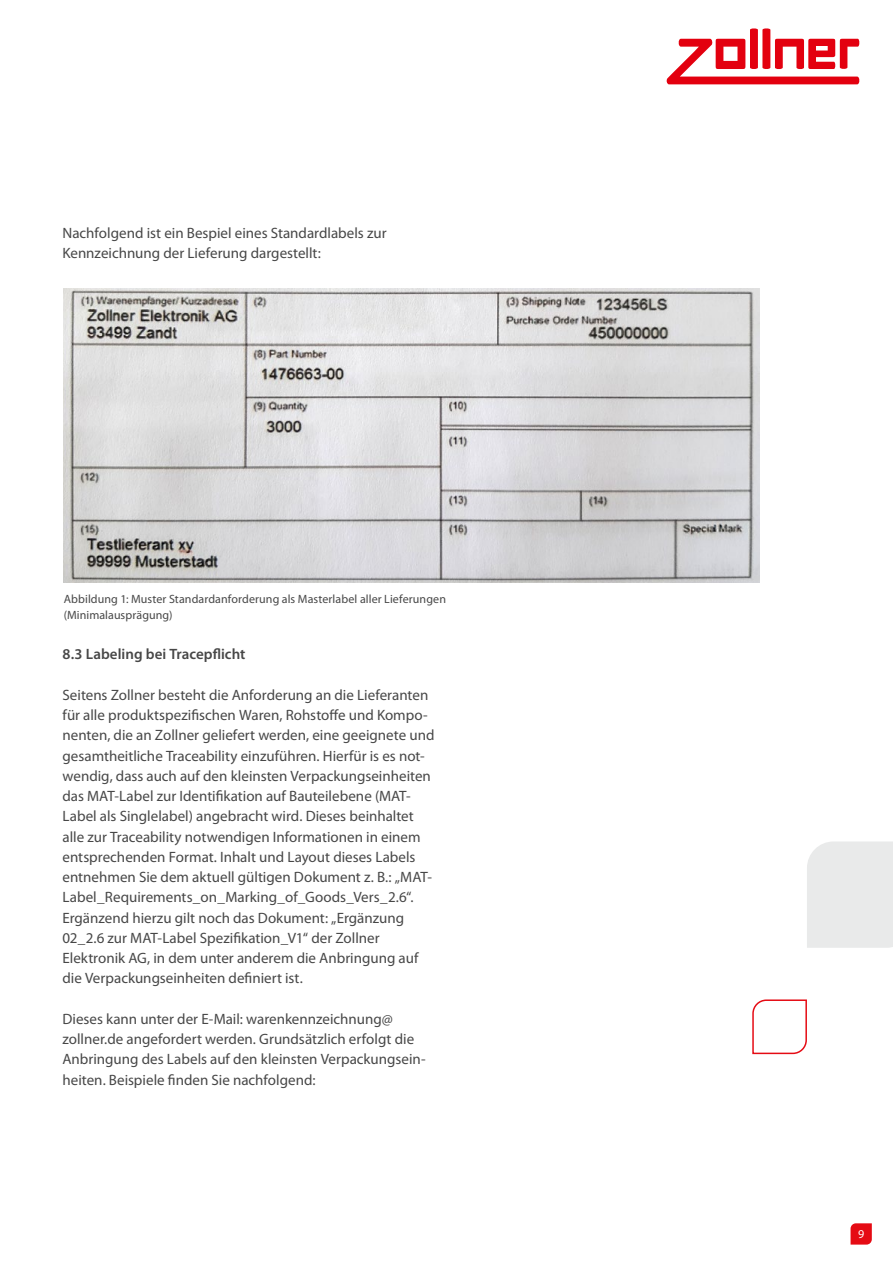
<style>
.page{position:relative;width:893px;height:1263px;background:#fff}
.page>*{position:absolute;margin:0;border:0;box-sizing:border-box;transform-origin:0 0}
.t1{font:15px/20.2px "Myriad Pro";color:#474747}
.t2{font:600 15px "Myriad Pro";color:#474747}
.t3{font:12px/15.6px "Myriad Pro";letter-spacing:.01em;color:#474747}
.t4{font:12px "Myriad Pro";color:#fff}
</style>
<div class="page">
<div style="left:807px;top:841px;width:86px;height:107px;background:#e9eaea"></div>
<svg style="left:752px;top:999px;width:55px;height:56px"></svg>
<svg style="left:850px;top:1223px;width:22px;height:21px"></svg>
<svg style="left:666px;top:28px;width:194px;height:56px"></svg>
<img style="left:64px;top:288px;width:695px;height:294px">
<p class="t1" style="left:63px;top:223px;width:326px">Nachfolgend ist ein Bespiel eines Standardlabels zur<br>Kennzeichnung der Lieferung dargestellt:</p>
<p class="t3" style="left:64px;top:591px;width:384px">Abbildung 1: Muster Standardanforderung als Masterlabel aller Lieferungen (Minimalausprägung)</p>
<p class="t2" style="left:63px;top:645px;width:184px">8.3 Labeling bei Tracepflicht</p>
<p class="t1" style="left:63px;top:684px;width:373px">Seitens Zollner besteht die Anforderung an die Lieferanten für alle produktspezifischen Waren, Rohstoffe und Kompo&shy;nenten, die an Zollner geliefert werden, eine geeignete und gesamtheitliche Traceability einzuführen. Hierfür is es not&shy;wendig, dass auch auf den kleinsten Verpackungseinheiten das MAT-Label zur Identifikation auf Bauteilebene (MAT-Label als Singlelabel) angebracht wird. Dieses beinhaltet alle zur Traceability notwendigen Informationen in einem entsprechenden Format. Inhalt und Layout dieses Labels entnehmen Sie dem aktuell gültigen Dokument z. B.: „MAT-Label_Requirements_on_Marking_of_Goods_Vers_2.6“.<br>Ergänzend hierzu gilt noch das Dokument: „Ergänzung 02_2.6 zur MAT-Label Spezifikation_V1“ der Zollner Elektronik AG, in dem unter anderem die Anbringung auf die Verpackungseinheiten definiert ist.</p>
<p class="t1" style="left:63px;top:1008px;width:365px">Dieses kann unter der E-Mail: warenkennzeichnung@ zollner.de angefordert werden. Grundsätzlich erfolgt die Anbringung des Labels auf den kleinsten Verpackungsein&shy;heiten. Beispiele finden Sie nachfolgend:</p>
<p class="t4" style="left:858px;top:1226px;width:8px">9</p>
</div>
